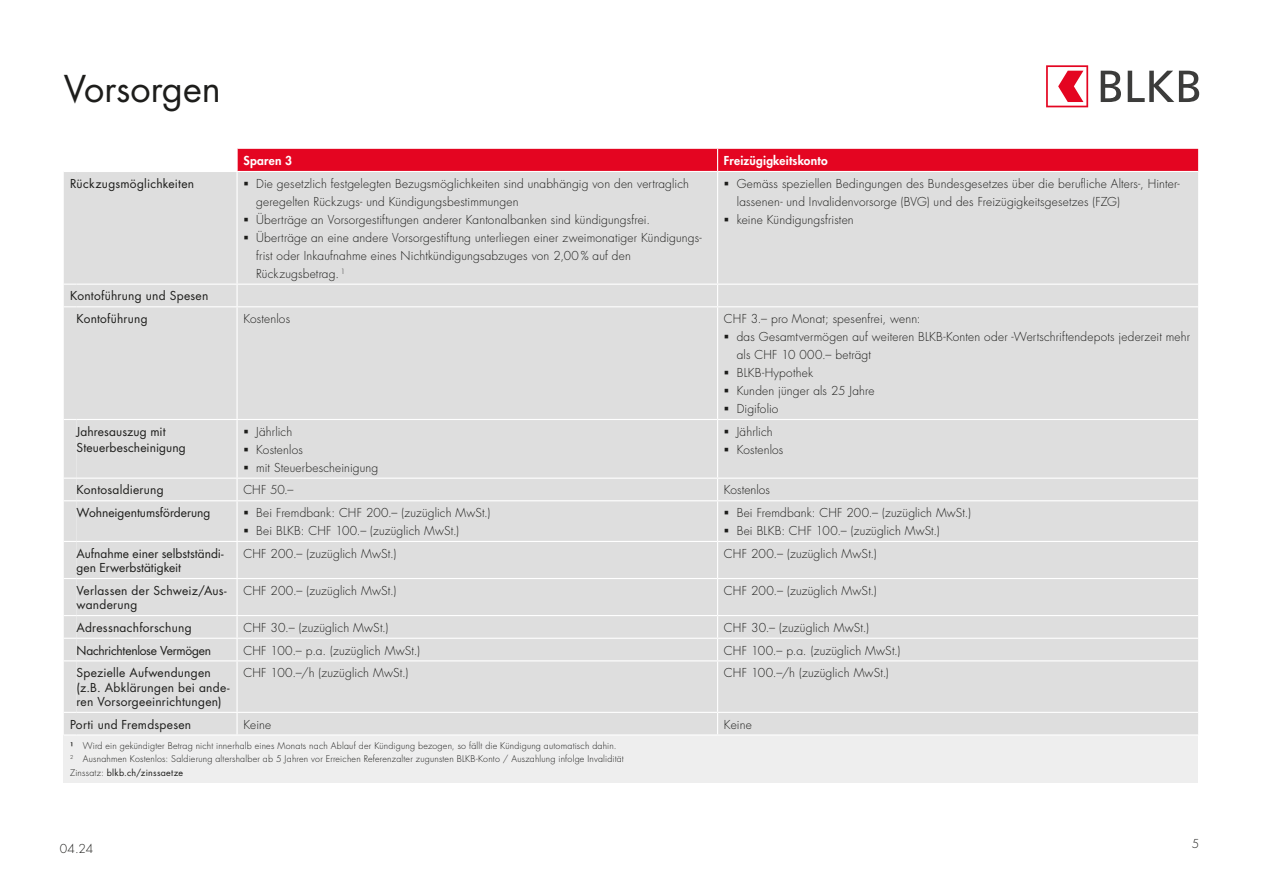
<style>
.page{position:relative;width:1263px;height:893px;background:#fff}
.page>*{position:absolute;margin:0;border:0;box-sizing:border-box;transform-origin:0 0}
.t1{font:36px "Futura Std";color:#1d1d1b}
.t2{font:300 12px/18px "Futura Std";letter-spacing:.015em;color:#1d1d1b}
.t3{font:12px/14.4px "Futura Std";letter-spacing:.015em;color:#1d1d1b}
.t4{font:12px/14.4px "Futura Std";letter-spacing:-.005em;color:#1d1d1b}
.t5{font:800 12px "Futura Std";letter-spacing:.015em;color:#fff}
.t6{font:12px "Futura Std";letter-spacing:-.02em;color:#1d1d1b}
.t7{font:300 9px/13.5px "Futura Std";letter-spacing:.02em;color:#1d1d1b}
.s1{font-weight:800}
.s2{font-weight:400}
</style>
<div class="page">
<div style="left:77px;top:172px;width:1121px;height:562px;background:#dedede"></div>
<div style="left:64px;top:735px;width:1134px;height:47px;background:#eee"></div>
<div style="left:237px;top:149px;width:961px;height:22px;background:#e40521"></div>
<hr style="left:236px;top:172px;width:2px;height:112px;background:#fff">
<hr style="left:236px;top:285px;width:2px;height:21px;background:#fff">
<svg style="left:717px;top:285px;width:1px;height:21px"></svg>
<hr style="left:236px;top:479px;width:2px;height:21px;background:#fff">
<svg style="left:717px;top:479px;width:1px;height:21px"></svg>
<hr style="left:236px;top:501px;width:2px;height:40px;background:#fff">
<hr style="left:717px;top:501px;width:1px;height:40px;background:#fff">
<hr style="left:236px;top:542px;width:2px;height:36px;background:#fff">
<hr style="left:717px;top:542px;width:1px;height:36px;background:#fff">
<hr style="left:236px;top:579px;width:2px;height:36px;background:#fff">
<hr style="left:717px;top:579px;width:1px;height:36px;background:#fff">
<hr style="left:236px;top:616px;width:2px;height:22px;background:#fff">
<hr style="left:236px;top:639px;width:2px;height:21px;background:#fff">
<svg style="left:717px;top:616px;width:1px;height:44px"></svg>
<hr style="left:236px;top:661px;width:2px;height:51px;background:#fff">
<hr style="left:717px;top:661px;width:1px;height:51px;background:#fff">
<hr style="left:236px;top:713px;width:2px;height:21px;background:#fff">
<svg style="left:717px;top:713px;width:1px;height:21px"></svg>
<hr style="left:236px;top:307px;width:2px;height:112px;background:#fff">
<hr style="left:717px;top:307px;width:1px;height:112px;background:#fff">
<hr style="left:717px;top:172px;width:1px;height:112px;background:#fff">
<hr style="left:236px;top:420px;width:2px;height:58px;background:#fff">
<hr style="left:77px;top:284px;width:160px;height:1px;background:#fff">
<hr style="left:237px;top:284px;width:481px;height:1px;background:#fff">
<hr style="left:718px;top:284px;width:480px;height:1px;background:#fff">
<hr style="left:77px;top:500px;width:160px;height:1px;background:#fff">
<hr style="left:237px;top:500px;width:481px;height:1px;background:#fff">
<hr style="left:718px;top:500px;width:480px;height:1px;background:#fff">
<hr style="left:77px;top:541px;width:160px;height:1px;background:#fff">
<hr style="left:237px;top:541px;width:481px;height:1px;background:#fff">
<hr style="left:718px;top:541px;width:480px;height:1px;background:#fff">
<hr style="left:77px;top:578px;width:160px;height:1px;background:#fff">
<hr style="left:237px;top:578px;width:481px;height:1px;background:#fff">
<hr style="left:718px;top:578px;width:480px;height:1px;background:#fff">
<hr style="left:77px;top:615px;width:160px;height:1px;background:#fff">
<hr style="left:237px;top:615px;width:481px;height:1px;background:#fff">
<hr style="left:718px;top:615px;width:480px;height:1px;background:#fff">
<hr style="left:77px;top:638px;width:160px;height:1px;background:#fff">
<hr style="left:237px;top:638px;width:481px;height:1px;background:#fff">
<hr style="left:718px;top:638px;width:480px;height:1px;background:#fff">
<svg style="left:64px;top:660px;width:13px;height:1px"></svg>
<hr style="left:77px;top:660px;width:160px;height:1px;background:#fff">
<hr style="left:237px;top:660px;width:481px;height:1px;background:#fff">
<hr style="left:718px;top:660px;width:480px;height:1px;background:#fff">
<hr style="left:77px;top:712px;width:160px;height:1px;background:#fff">
<hr style="left:237px;top:712px;width:481px;height:1px;background:#fff">
<hr style="left:718px;top:712px;width:480px;height:1px;background:#fff">
<svg style="left:64px;top:734px;width:13px;height:1px"></svg>
<hr style="left:77px;top:734px;width:160px;height:2px;background:#fff">
<hr style="left:237px;top:734px;width:481px;height:2px;background:#fff">
<hr style="left:718px;top:734px;width:480px;height:2px;background:#fff">
<hr style="left:717px;top:420px;width:1px;height:58px;background:#fff">
<hr style="left:77px;top:306px;width:160px;height:1px;background:#fff">
<hr style="left:237px;top:306px;width:481px;height:1px;background:#fff">
<hr style="left:718px;top:306px;width:480px;height:1px;background:#fff">
<hr style="left:77px;top:419px;width:160px;height:1px;background:#fff">
<hr style="left:237px;top:419px;width:481px;height:1px;background:#fff">
<hr style="left:718px;top:419px;width:480px;height:1px;background:#fff">
<hr style="left:77px;top:478px;width:160px;height:1px;background:#fff">
<hr style="left:237px;top:478px;width:481px;height:1px;background:#fff">
<hr style="left:718px;top:478px;width:480px;height:1px;background:#fff">
<svg style="left:1046px;top:65px;width:42px;height:42px"></svg>
<svg style="left:1101px;top:71px;width:20px;height:31px"></svg>
<svg style="left:1128px;top:71px;width:71px;height:31px"></svg>
<h1 class="t1" style="left:64px;top:66px;width:159px">Vorsorgen</h1>
<p class="t5" style="left:243px;top:153px;width:50px">Sparen 3</p>
<p class="t5" style="left:724px;top:153px;width:105px">Freizügigkeitskonto</p>
<p class="t3" style="left:70px;top:176px;width:126px">Rückzugsmöglichkeiten</p>
<p class="t2" style="left:256px;top:175px;width:434px;text-indent:-13px">▪ Die gesetzlich festgelegten Bezugsmöglichkeiten sind unabhängig von den vertraglich geregelten Rückzugs- und Kündigungsbestimmungen</p>
<p class="t2" style="left:243px;top:211px;width:408px">▪ Überträge an Vorsorgestiftungen anderer Kantonalbanken sind kündigungsfrei.</p>
<p class="t2" style="left:256px;top:229px;width:447px;text-indent:-13px">▪ Überträge an eine andere Vorsorgestiftung unterliegen einer zweimonatiger Kündigungs&shy;frist oder Inkaufnahme eines Nichtkündigungsabzuges von 2,00% auf den<br>Rückzugsbetrag. <sup>1</sup></p>
<p class="t2" style="left:737px;top:175px;width:444px;text-indent:-13px">▪ Gemäss speziellen Bedingungen des Bundesgesetzes über die berufliche Alters-, Hinter&shy;lassenen- und Invalidenvorsorge (BVG) und des Freizügigkeitsgesetzes (FZG)</p>
<p class="t2" style="left:724px;top:211px;width:131px">▪ keine Kündigungsfristen</p>
<p class="t3" style="left:77px;top:285px;width:133px;line-height:22.6px;text-indent:-6px">Kontoführung und Spesen<br>Kontoführung</p>
<p class="t2" style="left:243px;top:310px;width:48px">Kostenlos</p>
<p class="t2" style="left:724px;top:310px;width:198px">CHF 3.– pro Monat; spesenfrei, wenn:</p>
<p class="t2" style="left:737px;top:328px;width:455px;text-indent:-13px">▪ das Gesamtvermögen auf weiteren BLKB-Konten oder -Wertschriftendepots jederzeit mehr als CHF 10 000.– beträgt</p>
<p class="t2" style="left:724px;top:364px;width:91px">▪ BLKB-Hypothek</p>
<p class="t2" style="left:724px;top:382px;width:152px">▪ Kunden jünger als 25 Jahre</p>
<p class="t2" style="left:724px;top:400px;width:56px">▪ Digifolio</p>
<p class="t3" style="left:77px;top:424px;width:111px;line-height:15.8px">Jahresauszug mit<br>Steuerbescheinigung</p>
<p class="t2" style="left:243px;top:423px;width:50px">▪ Jährlich</p>
<p class="t2" style="left:243px;top:441px;width:61px">▪ Kostenlos</p>
<p class="t2" style="left:243px;top:459px;width:136px">▪ mit Steuerbescheinigung</p>
<p class="t2" style="left:724px;top:423px;width:50px">▪ Jährlich</p>
<p class="t2" style="left:724px;top:441px;width:61px">▪ Kostenlos</p>
<p class="t3" style="left:77px;top:483px;width:89px">Kontosaldierung</p>
<p class="t2" style="left:243px;top:481px;width:52px">CHF 50.–</p>
<p class="t2" style="left:724px;top:481px;width:48px">Kostenlos</p>
<p class="t3" style="left:77px;top:506px;width:135px">Wohneigentumsförderung</p>
<p class="t2" style="left:243px;top:504px;width:248px">▪ Bei Fremdbank: CHF 200.– (zuzüglich MwSt.)</p>
<p class="t2" style="left:243px;top:522px;width:217px">▪ Bei BLKB: CHF 100.– (zuzüglich MwSt.)</p>
<p class="t2" style="left:724px;top:504px;width:248px">▪ Bei Fremdbank: CHF 200.– (zuzüglich MwSt.)</p>
<p class="t2" style="left:724px;top:522px;width:217px">▪ Bei BLKB: CHF 100.– (zuzüglich MwSt.)</p>
<p class="t4" style="left:77px;top:546px;width:149px">Aufnahme einer selbstständi&shy;gen Erwerbstätigkeit</p>
<p class="t2" style="left:243px;top:545px;width:154px">CHF 200.– (zuzüglich MwSt.)</p>
<p class="t2" style="left:724px;top:545px;width:154px">CHF 200.– (zuzüglich MwSt.)</p>
<p class="t3" style="left:77px;top:583px;width:152px">Verlassen der Schweiz/Aus&shy;wanderung</p>
<p class="t2" style="left:243px;top:582px;width:154px">CHF 200.– (zuzüglich MwSt.)</p>
<p class="t2" style="left:724px;top:582px;width:154px">CHF 200.– (zuzüglich MwSt.)</p>
<p class="t3" style="left:77px;top:620px;width:117px">Adressnachforschung</p>
<p class="t2" style="left:243px;top:619px;width:146px">CHF 30.– (zuzüglich MwSt.)</p>
<p class="t2" style="left:724px;top:619px;width:146px">CHF 30.– (zuzüglich MwSt.)</p>
<p class="t6" style="left:76px;top:642px;width:136px">Nachrichtenlose Vermögen</p>
<p class="t2" style="left:243px;top:641px;width:178px">CHF 100.– p.a. (zuzüglich MwSt.)</p>
<p class="t2" style="left:724px;top:641px;width:178px">CHF 100.– p.a. (zuzüglich MwSt.)</p>
<p class="t3" style="left:76px;top:666px;width:154px">Spezielle Aufwendungen (z.B. Abklärungen bei ande&shy;ren Vorsorgeeinrichtungen)</p>
<p class="t2" style="left:243px;top:664px;width:166px">CHF 100.–/h (zuzüglich MwSt.)</p>
<p class="t2" style="left:724px;top:664px;width:166px">CHF 100.–/h (zuzüglich MwSt.)</p>
<p class="t3" style="left:70px;top:717px;width:123px">Porti und Fremdspesen</p>
<p class="t2" style="left:243px;top:716px;width:29px">Keine</p>
<p class="t2" style="left:724px;top:716px;width:29px">Keine</p>
<p class="t7" style="left:70px;top:739px;width:555px"><span class="s1">1</span> Wird ein gekündigter Betrag nicht innerhalb eines Monats nach Ablauf der Kündigung bezogen, so fällt die Kündigung automatisch dahin.<br><sup>2</sup> Ausnahmen Kostenlos: Saldierung altershalber ab 5 Jahren vor Erreichen Referenzalter zugunsten BLKB-Konto / Auszahlung infolge Invalidität<br>Zinssatz: <span class="s2">blkb.ch/zinssaetze</span></p>
<p class="t2" style="left:60px;top:840px;width:35px">04.24</p>
<p class="t2" style="left:1192px;top:835px;width:9px">5</p>
</div>
